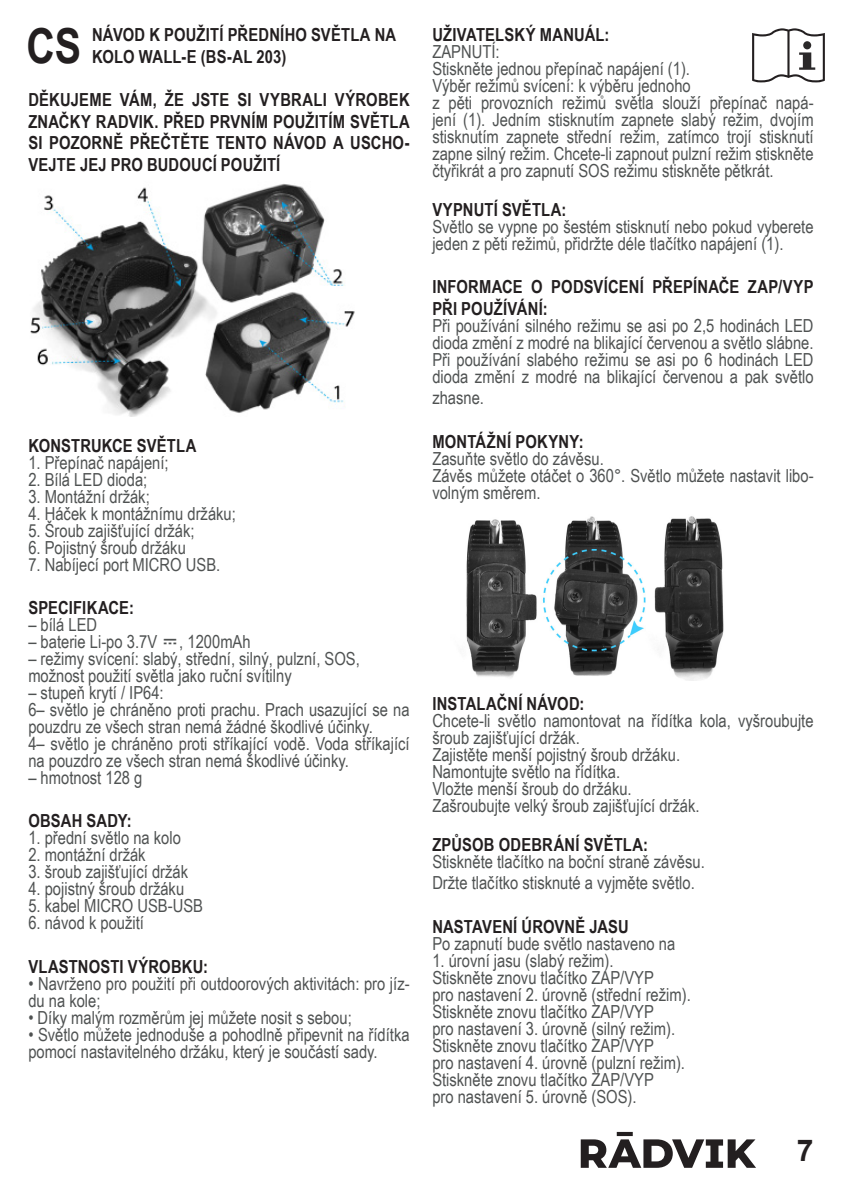
<style>
.page{position:relative;width:842px;height:1191px;background:#fff}
.page>*{position:absolute;margin:0;border:0;box-sizing:border-box;transform-origin:0 0}
.Zwykły_akapit{font:700 48.2px "Arial Narrow";color:#231f20}
.t1{font:700 30px "Arial";color:#231f20}
.Zwykły_akapit-2{font:18px/17px "Arial Narrow";color:#4f5252}
.Zwykły_akapit-3{font:700 18px/21.6px "Arial Narrow";letter-spacing:.01em;color:#231f20}
</style>
<div class="page">
<img style="left:30px;top:184px;width:325px;height:232px">
<img style="left:466px;top:516px;width:258px;height:164px">
<svg style="left:752px;top:28px;width:73px;height:54px"></svg>
<svg style="left:581px;top:1132px;width:175px;height:35px"></svg>
<p class="Zwykły_akapit" style="left:26px;top:9px;width:56px">CS</p>
<p class="Zwykły_akapit-3" style="left:92px;top:23px;width:306px">NÁVOD K POUŽITÍ PŘEDNÍHO SVĚTLA NA<br>KOLO WALL-E (BS-AL 203)</p>
<p class="Zwykły_akapit-3" style="left:28px;top:88px;width:383px;text-align:justify">DĚKUJEME VÁM, ŽE JSTE SI VYBRALI VÝROBEK ZNAČKY RADVIK. PŘED PRVNÍM POUŽITÍM SVĚTLA SI POZORNĚ PŘEČTĚTE TENTO NÁVOD A USCHO-VEJTE JEJ PRO BUDOUCÍ POUŽITÍ</p>
<p class="Zwykły_akapit-3" style="left:28px;top:434px;width:170px">KONSTRUKCE SVĚTLA</p>
<p class="Zwykły_akapit-2" style="left:28px;top:453px;width:142px">1. Přepínač napájení;</p>
<p class="Zwykły_akapit-2" style="left:28px;top:470px;width:120px">2. Bílá LED dioda;</p>
<p class="Zwykły_akapit-2" style="left:28px;top:487px;width:123px">3. Montážní držák;</p>
<p class="Zwykły_akapit-2" style="left:28px;top:504px;width:209px">4. Háček k montážnímu držáku;</p>
<p class="Zwykły_akapit-2" style="left:28px;top:521px;width:168px">5. Šroub zajišťující držák;</p>
<p class="Zwykły_akapit-2" style="left:28px;top:538px;width:159px">6. Pojistný šroub držáku</p>
<p class="Zwykły_akapit-2" style="left:28px;top:555px;width:193px">7. Nabíjecí port MICRO USB.</p>
<p class="Zwykły_akapit-3" style="left:28px;top:596px;width:107px">SPECIFIKACE:</p>
<p class="Zwykły_akapit-2" style="left:28px;top:615px;width:70px">– bílá LED</p>
<p class="Zwykły_akapit-2" style="left:28px;top:632px;width:224px">– baterie Li-po 3.7V , 1200mAh</p>
<p class="Zwykły_akapit-2" style="left:28px;top:649px;width:333px">– režimy svícení: slabý, střední, silný, pulzní, SOS,</p>
<p class="Zwykły_akapit-2" style="left:28px;top:666px;width:265px">možnost použití světla jako ruční svítilny</p>
<p class="Zwykły_akapit-2" style="left:28px;top:683px;width:137px">– stupeň krytí / IP64:</p>
<p class="Zwykły_akapit-2" style="left:28px;top:700px;width:383px">6– světlo je chráněno proti prachu. Prach usazující se na pouzdru ze všech stran nemá žádné škodlivé účinky.</p>
<p class="Zwykły_akapit-2" style="left:28px;top:734px;width:383px">4– světlo je chráněno proti stříkající vodě. Voda stříkající na pouzdro ze všech stran nemá škodlivé účinky.</p>
<p class="Zwykły_akapit-2" style="left:28px;top:768px;width:116px">– hmotnost 128 g</p>
<p class="Zwykły_akapit-3" style="left:28px;top:809px;width:105px">OBSAH SADY:</p>
<p class="Zwykły_akapit-2" style="left:28px;top:829px;width:154px">1. přední světlo na kolo</p>
<p class="Zwykły_akapit-2" style="left:28px;top:846px;width:119px">2. montážní držák</p>
<p class="Zwykły_akapit-2" style="left:28px;top:863px;width:161px">3. šroub zajišťující držák</p>
<p class="Zwykły_akapit-2" style="left:28px;top:880px;width:157px">4. pojistný šroub držáku</p>
<p class="Zwykły_akapit-2" style="left:28px;top:897px;width:176px">5. kabel MICRO USB-USB</p>
<p class="Zwykły_akapit-2" style="left:28px;top:914px;width:117px">6. návod k použití</p>
<p class="Zwykły_akapit-3" style="left:28px;top:954px;width:181px">VLASTNOSTI VÝROBKU:</p>
<p class="Zwykły_akapit-2" style="left:28px;top:974px;width:383px">• Navrženo pro použití při outdoorových aktivitách: pro jíz&shy;du na kole;</p>
<p class="Zwykły_akapit-2" style="left:28px;top:1008px;width:325px">• Díky malým rozměrům jej můžete nosit s sebou;</p>
<p class="Zwykły_akapit-2" style="left:28px;top:1025px;width:383px">• Světlo můžete jednoduše a pohodlně připevnit na řídítka pomocí nastavitelného držáku, který je součástí sady.</p>
<p class="Zwykły_akapit-3" style="left:432px;top:23px;width:179px">UŽIVATELSKÝ MANUÁL:</p>
<p class="Zwykły_akapit-2" style="left:432px;top:43px;width:69px">ZAPNUTÍ:</p>
<p class="Zwykły_akapit-2" style="left:432px;top:60px;width:259px">Stiskněte jednou přepínač napájení (1).</p>
<p class="Zwykły_akapit-2" style="left:432px;top:77px;width:260px">Výběr režimů svícení: k výběru jednoho</p>
<p class="Zwykły_akapit-2" style="left:432px;top:94px;width:383px;text-align:justify">z pěti provozních režimů světla slouží přepínač napá&shy;jení (1). Jedním stisknutím zapnete slabý režim, dvojím stisknutím zapnete střední režim, zatímco trojí stisknutí zapne silný režim. Chcete-li zapnout pulzní režim stiskněte čtyřikrát a pro zapnutí SOS režimu stiskněte pětkrát.</p>
<p class="Zwykły_akapit-3" style="left:432px;top:198px;width:136px">VYPNUTÍ SVĚTLA:</p>
<p class="Zwykły_akapit-2" style="left:432px;top:217px;width:383px">Světlo se vypne po šestém stisknutí nebo pokud vyberete jeden z pěti režimů, přidržte déle tlačítko napájení (1).</p>
<p class="Zwykły_akapit-3" style="left:432px;top:275px;width:383px">INFORMACE O PODSVÍCENÍ PŘEPÍNAČE ZAP/VYP<br>PŘI POUŽÍVÁNÍ:</p>
<p class="Zwykły_akapit-2" style="left:432px;top:316px;width:383px">Při používání silného režimu se asi po 2,5 hodinách LED dioda změní z modré na blikající červenou a světlo slábne.</p>
<p class="Zwykły_akapit-2" style="left:432px;top:350px;width:383px">Při používání slabého režimu se asi po 6 hodinách LED dioda změní z modré na blikající červenou a pak světlo</p>
<p class="Zwykły_akapit-2" style="left:432px;top:389px;width:53px">zhasne.</p>
<p class="Zwykły_akapit-3" style="left:432px;top:429px;width:153px">MONTÁŽNÍ POKYNY:</p>
<p class="Zwykły_akapit-2" style="left:432px;top:449px;width:173px">Zasuňte světlo do závěsu.</p>
<p class="Zwykły_akapit-2" style="left:432px;top:466px;width:383px">Závěs můžete otáčet o 360°. Světlo můžete nastavit libo&shy;volným směrem.</p>
<p class="Zwykły_akapit-3" style="left:432px;top:692px;width:154px">INSTALAČNÍ NÁVOD:</p>
<p class="Zwykły_akapit-2" style="left:432px;top:711px;width:383px">Chcete-li světlo namontovat na řídítka kola, vyšroubujte šroub zajišťující držák.</p>
<p class="Zwykły_akapit-2" style="left:432px;top:745px;width:249px">Zajistěte menší pojistný šroub držáku.</p>
<p class="Zwykły_akapit-2" style="left:432px;top:762px;width:189px">Namontujte světlo na řídítka.</p>
<p class="Zwykły_akapit-2" style="left:432px;top:779px;width:201px">Vložte menší šroub do držáku.</p>
<p class="Zwykły_akapit-2" style="left:432px;top:796px;width:269px">Zašroubujte velký šroub zajišťující držák.</p>
<p class="Zwykły_akapit-3" style="left:432px;top:832px;width:217px">ZPŮSOB ODEBRÁNÍ SVĚTLA:</p>
<p class="Zwykły_akapit-2" style="left:432px;top:852px;width:274px">Stiskněte tlačítko na boční straně závěsu.</p>
<p class="Zwykły_akapit-2" style="left:432px;top:874px;width:264px">Držte tlačítko stisknuté a vyjměte světlo.</p>
<p class="Zwykły_akapit-3" style="left:432px;top:914px;width:198px">NASTAVENÍ ÚROVNĚ JASU</p>
<p class="Zwykły_akapit-2" style="left:432px;top:934px;width:244px">Po zapnutí bude světlo nastaveno na</p>
<p class="Zwykły_akapit-2" style="left:432px;top:951px;width:183px">1. úrovní jasu (slabý režim).</p>
<p class="Zwykły_akapit-2" style="left:432px;top:968px;width:223px">Stiskněte znovu tlačítko ZAP/VYP</p>
<p class="Zwykły_akapit-2" style="left:432px;top:985px;width:260px">pro nastavení 2. úrovně (střední režim).</p>
<p class="Zwykły_akapit-2" style="left:432px;top:1002px;width:223px">Stiskněte znovu tlačítko ZAP/VYP</p>
<p class="Zwykły_akapit-2" style="left:432px;top:1019px;width:244px">pro nastavení 3. úrovně (silný režim).</p>
<p class="Zwykły_akapit-2" style="left:432px;top:1036px;width:223px">Stiskněte znovu tlačítko ZAP/VYP</p>
<p class="Zwykły_akapit-2" style="left:432px;top:1053px;width:254px">pro nastavení 4. úrovně (pulzní režim).</p>
<p class="Zwykły_akapit-2" style="left:432px;top:1070px;width:223px">Stiskněte znovu tlačítko ZAP/VYP</p>
<p class="Zwykły_akapit-2" style="left:432px;top:1087px;width:206px">pro nastavení 5. úrovně (SOS).</p>
<h2 class="t1" style="left:797px;top:1129px;width:18px">7</h2>
</div>
